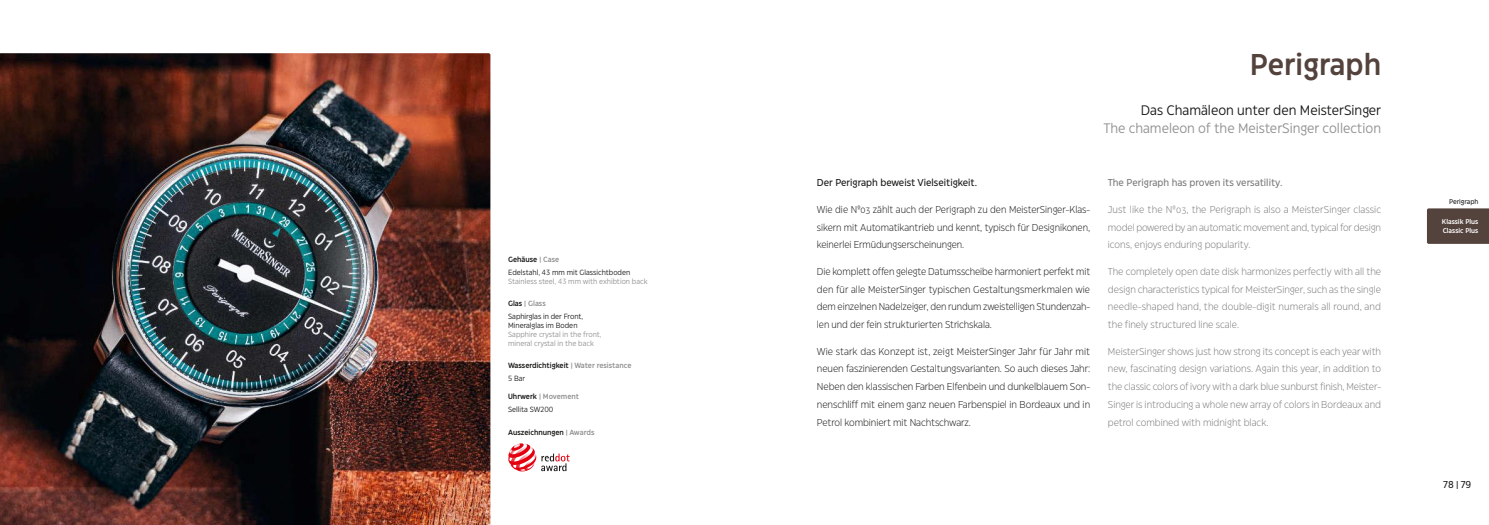
<style>
.page{position:relative;width:1489px;height:525px;background:#fff}
.page>*{position:absolute;margin:0;border:0;box-sizing:border-box;transform-origin:0 0}
.t1{font:600 30px "Eastman Grotesque";color:#54433d}
.t2{font:13.75px "Eastman Grotesque";color:#929292}
.t3{font:13.75px "Eastman Grotesque";color:#1a1a18}
.t4{font:300 10px/17.8px "Eastman Grotesque";letter-spacing:-.005em;color:#1a1a18;text-align:justify}
.t5{font:300 10px/17.8px "Eastman Grotesque";color:#7b7b7a;text-align:justify}
.t6{font:500 10px "Eastman Grotesque";color:#1a1a18}
.t7{font:500 10px "Eastman Grotesque";color:#7b7b7a}
.t8{font:7.5px/13.2px "Eastman Grotesque";color:#1a1a18}
.t9{font:7.5px/8.9px "Eastman Grotesque";color:#929292}
.t10{font:600 7.5px/13.2px "Eastman Grotesque";color:#1a1a18}
.t11{font:600 6.88px/8.9px "Eastman Grotesque";color:#fff}
.t12{font:500 6.88px "Eastman Grotesque";color:#1a1a18}
.s1{font-weight:600}
.s2{font-weight:600;color:#929292}
.s3{color:#929292}
.s4{font-weight:400}
</style>
<div class="page">
<svg style="left:508px;top:443px;width:61px;height:28px"></svg>
<img style="left:0;top:53px;width:490px;height:471px">
<div style="left:1427px;top:208px;width:61px;height:36px;background:#54433d"></div>
<p class="t8" style="left:508px;top:253px;width:124px"><span class="s1">Gehäuse</span> <span class="s2">| Case<br></span>Edelstahl, 43 mm mit Glassichtboden</p>
<p class="t9" style="left:508px;top:277px;width:141px">Stainless steel, 43 mm with exhibtion back</p>
<p class="t8" style="left:508px;top:297px;width:77px"><span class="s1">Glas</span> <span class="s2">| Glass<br></span>Saphirglas in der Front,</p>
<p class="t8" style="left:508px;top:319px;width:71px">Mineralglas im Boden</p>
<p class="t9" style="left:508px;top:330px;width:95px">Sapphire crystal in the front, mineral crystal in the back</p>
<p class="t10" style="left:508px;top:359px;width:125px">Wasserdichtigkeit <span class="s3">| Water resistance<br></span><span class="s4">5 Bar</span></p>
<p class="t8" style="left:508px;top:390px;width:72px"><span class="s1">Uhrwerk</span> <span class="s2">| Movement<br></span>Sellita SW200</p>
<p class="t10" style="left:508px;top:425px;width:88px">Auszeichnungen <span class="s3">| Awards</span></p>
<h1 class="t1" style="left:1249px;top:53px;width:133px">Perigraph</h1>
<h2 class="t3" style="left:1140px;top:105px;width:242px">Das Chamäleon unter den MeisterSinger</h2>
<h2 class="t2" style="left:1103px;top:123px;width:279px">The chameleon of the MeisterSinger collection</h2>
<p class="t6" style="left:816px;top:179px;width:162px">Der Perigraph beweist Vielseitigkeit.</p>
<p class="t4" style="left:816px;top:201px;width:275px">Wie die №03 zählt auch der Perigraph zu den MeisterSinger-Klas‐ sikern mit Automatikantrieb und kennt, typisch für Designikonen, keinerlei Ermüdungserscheinungen.</p>
<p class="t4" style="left:816px;top:263px;width:275px">Die komplett offen gelegte Datumsscheibe harmoniert perfekt mit den für alle MeisterSinger typischen Gestaltungsmerkmalen wie dem einzelnen Nadelzeiger, den rundum zweistelligen Stundenzah‐ len und der fein strukturierten Strichskala.</p>
<p class="t4" style="left:816px;top:343px;width:275px">Wie stark das Konzept ist, zeigt MeisterSinger Jahr für Jahr mit neuen faszinierenden Gestaltungsvarianten. So auch dieses Jahr:<br>Neben den klassischen Farben Elfenbein und dunkelblauem Son‐ nenschliff mit einem ganz neuen Farbenspiel in Bordeaux und in Petrol kombiniert mit Nachtschwarz.</p>
<p class="t7" style="left:1107px;top:179px;width:176px">The Perigraph has proven its versatility.</p>
<p class="t5" style="left:1107px;top:201px;width:275px">Just like the №03, the Perigraph is also a MeisterSinger classic model powered by an automatic movement and, typical for design icons, enjoys enduring popularity.</p>
<p class="t5" style="left:1107px;top:263px;width:275px">The completely open date disk harmonizes perfectly with all the design characteristics typical for MeisterSinger, such as the single needle-shaped hand, the double-digit numerals all round, and the finely structured line scale.</p>
<p class="t5" style="left:1107px;top:343px;width:275px">MeisterSinger shows just how strong its concept is each year with new, fascinating design variations. Again this year, in addition to the classic colors of ivory with a dark blue sunburst finish, Meister‐ Singer is introducing a whole new array of colors in Bordeaux and petrol combined with midnight black.</p>
<p class="t12" style="left:1448px;top:199px;width:31px">Perigraph</p>
<p class="t11" style="left:1441px;top:216px;width:38px">Klassik Plus<br>Classic Plus</p>
<p class="t6" style="left:1442px;top:480px;width:29px">78 | 79</p>
</div>
